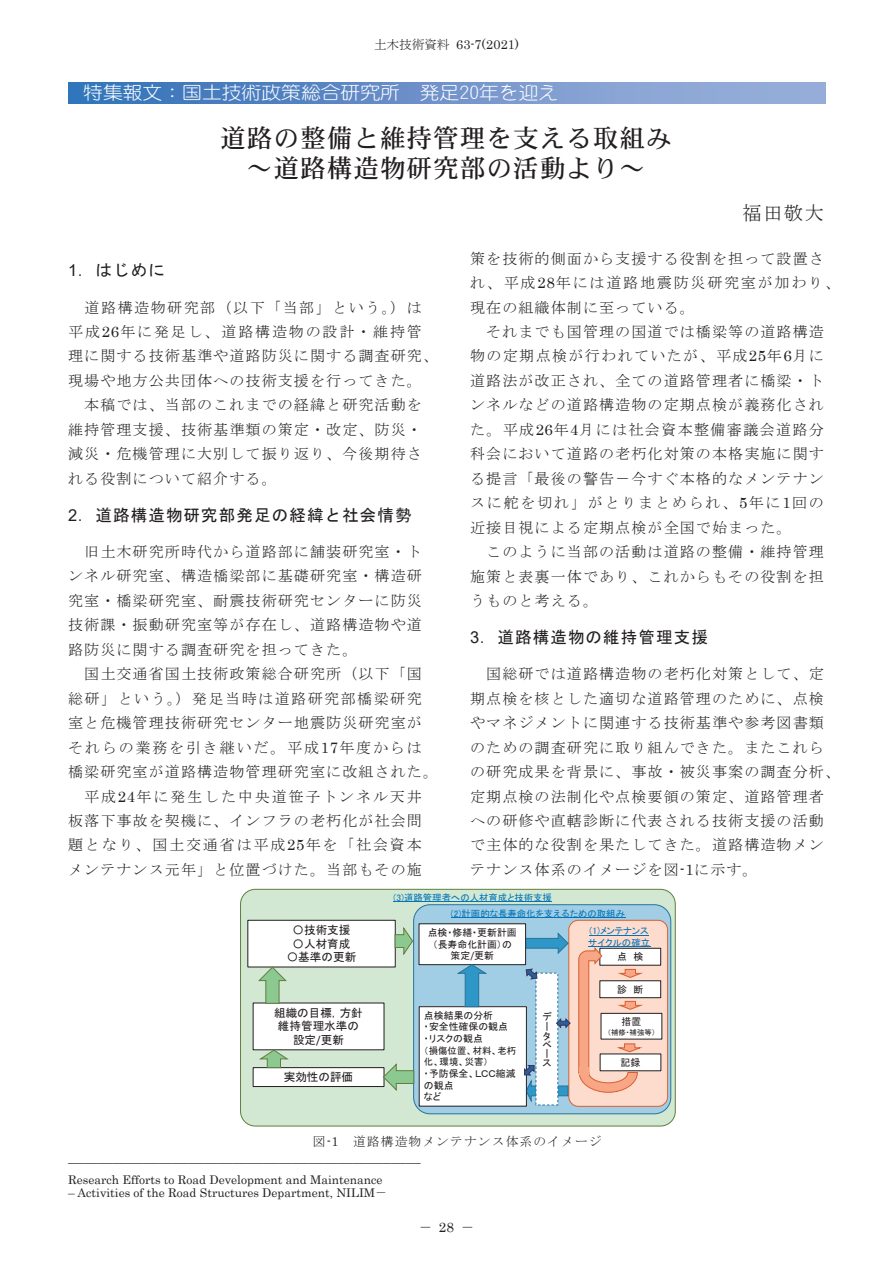
<style>
.page{position:relative;width:893px;height:1263px;background:#fff}
.page>*{position:absolute;margin:0;border:0;box-sizing:border-box;transform-origin:0 0}
.t1{font:25.5px/30px "DFHS Mincho W5 WIN RKSJ H";letter-spacing:.045em;color:#231f20;text-align:center}
.t2{font:19.5px "MS Mincho";color:#231f20}
.t3{font:18px "DF Maru Gothic Lt WIN RKSJ H";color:#fff;scale:1.1 1}
.t4{font:16.5px "MS Gothic";letter-spacing:.07em;color:#231f20}
.t5{font:15px/24.5px "MS Mincho";letter-spacing:.07em;color:#231f20;text-align:justify}
.t6{font:15px "MS Mincho";letter-spacing:.12em;color:#231f20}
.t7{font:15px "MS Mincho";letter-spacing:.095em;color:#231f20}
.t8{font:15px "MS Mincho";letter-spacing:.125em;color:#231f20}
.t9{font:13.5px "MS Mincho";color:#231f20}
.t10{font:12.75px "Century";letter-spacing:.01em;color:#231f20}
.t11{font:12.75px "MS Mincho";letter-spacing:.085em;color:#231f20}
.t12{font:12px "Century";color:#231f20}
.t13{font:11.55px/13.8px "MS P Gothic";letter-spacing:.005em;color:#231f20;text-align:center}
.t14{font:9.9px/11.4px "MS P Gothic";color:#231f20}
.t15{font:9.45px/11.2px "MS P Gothic";letter-spacing:-.005em;color:#0474b8}
.t16{font:9.45px/10.6px "MS P Gothic";letter-spacing:.005em;color:#231f20}
.t17{font:7.35px "MS P Gothic";color:#231f20}
.s1{font-family:"MS Mincho"}
.s2{font-family:"Arial"}
.s3{font-family:"Century"}
.s4{font-family:"Calibri"}
</style>
<div class="page">
<img style="left:68px;top:82px;width:757px;height:21px">
<div style="left:241px;top:889px;width:434px;height:237px;background:#d2e8d2;border-radius:15px"></div>
<div style="left:240px;top:889px;width:436px;height:237px;border:1px solid #617d3f;border-radius:15px"></div>
<div style="left:414px;top:905px;width:257px;height:209px;background:#a2cee5;border-radius:16px"></div>
<div style="left:413px;top:904px;width:258px;height:210px;border:1px solid #277399;border-radius:16px"></div>
<div style="left:569px;top:920px;width:99px;height:186px;background:#fddbcd;border-radius:10px"></div>
<div style="left:568px;top:920px;width:100px;height:187px;border:1px solid #d66030;border-radius:10px"></div>
<hr style="left:589px;top:935px;width:60px;height:1px;background:#0474b8">
<hr style="left:588px;top:946px;width:62px;height:1px;background:#0474b8">
<hr style="left:451px;top:918px;width:174px;height:1px;background:#0474b8">
<hr style="left:394px;top:902px;width:158px;height:1px;background:#0474b8">
<div style="left:600px;top:948px;width:61px;height:17px;background:#fff"></div>
<div style="left:600px;top:948px;width:61px;height:17px;border:1px solid #231f20"></div>
<div style="left:600px;top:981px;width:61px;height:17px;background:#fff"></div>
<div style="left:600px;top:980px;width:61px;height:18px;border:1px solid #231f20"></div>
<div style="left:601px;top:1013px;width:61px;height:26px;background:#fff"></div>
<div style="left:601px;top:1013px;width:61px;height:26px;border:1px solid #231f20"></div>
<svg style="left:526px;top:932px;width:43px;height:23px"></svg>
<div style="left:419px;top:924px;width:107px;height:41px;background:#fff"></div>
<div style="left:419px;top:923px;width:107px;height:42px;border:1px solid #231f20"></div>
<div style="left:536px;top:973px;width:22px;height:132px;background:#fff"></div>
<div style="left:253px;top:1003px;width:131px;height:47px;background:#fff"></div>
<div style="left:419px;top:1007px;width:107px;height:99px;background:#fff"></div>
<div style="left:419px;top:1006px;width:108px;height:100px;border:1px solid #231f20"></div>
<svg style="left:458px;top:964px;width:30px;height:43px"></svg>
<div style="left:253px;top:1067px;width:131px;height:19px;background:#fff"></div>
<div style="left:253px;top:1067px;width:131px;height:20px;border:1px solid #231f20"></div>
<div style="left:248px;top:920px;width:147px;height:47px;background:#fff"></div>
<div style="left:248px;top:920px;width:147px;height:47px;border:1px solid #231f20"></div>
<svg style="left:394px;top:926px;width:19px;height:30px"></svg>
<svg style="left:383px;top:1063px;width:31px;height:28px"></svg>
<svg style="left:258px;top:1049px;width:31px;height:19px"></svg>
<svg style="left:258px;top:966px;width:29px;height:38px"></svg>
<svg style="left:525px;top:968px;width:13px;height:12px"></svg>
<svg style="left:524px;top:1065px;width:45px;height:38px"></svg>
<svg style="left:556px;top:1017px;width:15px;height:12px"></svg>
<div style="left:600px;top:1054px;width:61px;height:17px;background:#fff"></div>
<svg style="left:578px;top:947px;width:66px;height:146px"></svg>
<p class="t10" style="left:374px;top:34px;width:147px"><span class="s1">土木技術資料</span> 63-7(2021)</p>
<p class="t10" style="left:452px;top:35px;width:36px">63<span class="s1">-</span>7<span class="s1">(</span></p>
<p class="t3" style="left:83px;top:84px;width:434px">特集報文：国土技術政策総合研究所 発足20年を迎え</p>
<h1 class="t1" style="left:220px;top:123px;width:453px">道路の整備と維持管理を支える取組み～道路構造物研究部の活動より～</h1>
<h2 class="t2" style="left:742px;top:203px;width:83px">福田敬大</h2>
<p class="t4" style="left:68px;top:262px;width:105px"><span class="s2">1</span>．はじめに<sup>2</sup></p>
<p class="t5" style="left:68px;top:295px;width:371px;text-align:left;text-indent:16px">道路構造物研究部（以下「当部」という。）は平成<span class="s3">26</span>年に発足し、道路構造物の設計・維持管理に関する技術基準や道路防災に関する調査研究、現場や地方公共団体への技術支援を行ってきた。</p>
<p class="t5" style="left:68px;top:393px;width:355px;text-indent:16px">本稿では、当部のこれまでの経緯と研究活動を維持管理支援、技術基準類の策定・改定、防災・減災・危機管理に大別して振り返り、今後期待される役割について紹介する。</p>
<p class="t4" style="left:68px;top:507px;width:345px"><span class="s2">2</span>．道路構造物研究部発足の経緯と社会情勢</p>
<p class="t5" style="left:68px;top:539px;width:355px;text-indent:16px">旧土木研究所時代から道路部に舗装研究室・トンネル研究室、構造橋梁部に基礎研究室・構造研究室・橋梁研究室、耐震技術研究センターに防災技術課・振動研究室等が存在し、道路構造物や道路防災に関する調査研究を担ってきた。</p>
<p class="t5" style="left:84px;top:662px;width:339px">国土交通省国土技術政策総合研究所（以下「国</p>
<p class="t7" style="left:68px;top:691px;width:355px">総研」という。）発足当時は道路研究部橋梁研究</p>
<p class="t5" style="left:68px;top:710px;width:355px">室と危機管理技術研究センター地震防災研究室が</p>
<p class="t6" style="left:68px;top:740px;width:355px">それらの業務を引き継いだ。平成<span class="s3">17</span>年度からは</p>
<p class="t5" style="left:68px;top:759px;width:371px">橋梁研究室が道路構造物管理研究室に改組された。</p>
<p class="t8" style="left:84px;top:789px;width:339px">平成<span class="s3">24</span>年に発生した中央道笹子トンネル天井</p>
<p class="t5" style="left:68px;top:808px;width:355px">板落下事故を契機に、インフラの老朽化が社会問</p>
<p class="t6" style="left:68px;top:837px;width:355px">題となり、国土交通省は平成<span class="s3">25</span>年を「社会資本</p>
<p class="t5" style="left:68px;top:857px;width:355px">メンテナンス元年」と位置づけた。当部もその施</p>
<p class="t5" style="left:470px;top:246px;width:371px;text-align:left">策を技術的側面から支援する役割を担って設置され、平成<span class="s3">28</span>年には道路地震防災研究室が加わり、現在の組織体制に至っている。</p>
<p class="t5" style="left:470px;top:319px;width:355px;text-indent:16px">それまでも国管理の国道では橋梁等の道路構造物の定期点検が行われていたが、平成<span class="s3">25</span>年<span class="s3">6</span>月に道路法が改正され、全ての道路管理者に橋梁・トンネルなどの道路構造物の定期点検が義務化された。平成<span class="s3">26</span>年<span class="s3">4</span>月には社会資本整備審議会道路分科会において道路の老朽化対策の本格実施に関する提言「最後の警告－今すぐ本格的なメンテナンスに舵を切れ」がとりまとめられ、<span class="s3">5</span>年に<span class="s3">1</span>回の近接目視による定期点検が全国で始まった。</p>
<p class="t5" style="left:470px;top:539px;width:355px;text-indent:16px">このように当部の活動は道路の整備・維持管理施策と表裏一体であり、これからもその役割を担うものと考える。</p>
<p class="t4" style="left:470px;top:629px;width:239px"><span class="s2">3</span>．道路構造物の維持管理支援</p>
<p class="t5" style="left:470px;top:662px;width:371px;text-align:left;text-indent:16px">国総研では道路構造物の老朽化対策として、定期点検を核とした適切な道路管理のために、点検やマネジメントに関連する技術基準や参考図書類のための調査研究に取り組んできた。またこれらの研究成果を背景に、事故・被災事案の調査分析、定期点検の法制化や点検要領の策定、道路管理者への研修や直轄診断に代表される技術支援の活動で主体的な役割を果たしてきた。道路構造物メンテナンス体系のイメージを図<span class="s3">-1</span>に示す。</p>
<p class="t15" style="left:394px;top:892px;width:160px">(3)道路管理者への人材育成と技術支援</p>
<p class="t15" style="left:451px;top:908px;width:176px">(2)計画的な長寿命化を支えるための取組み</p>
<p class="t13" style="left:287px;top:923px;width:71px">〇技術支援〇人材育成〇基準の更新</p>
<p class="t14" style="left:428px;top:927px;width:91px;text-align:center">点検・修繕・更新計画（長寿命化計画）の策定<span class="s4">/</span>更新</p>
<p class="t13" style="left:274px;top:1005px;width:90px">組織の目標，方針</p>
<p class="t14" style="left:542px;top:1012px;width:11px;line-height:9.8px">データベ</p>
<p class="t14" style="left:542px;top:1048px;width:10px;line-height:9.8px">ース</p>
<p class="t13" style="left:278px;top:1019px;width:82px">維持管理水準の設定<span class="s4">/</span>更新</p>
<p class="t14" style="left:424px;top:1009px;width:86px;line-height:11.9px">点検結果の分析<br>・安全性確保の観点・リスクの観点</p>
<p class="t16" style="left:424px;top:1045px;width:94px">（損傷位置、材料、老朽化、環境、災害）</p>
<p class="t14" style="left:424px;top:1068px;width:93px">・予防保全、ＬＣＣ縮減の観点<br>など</p>
<p class="t13" style="left:284px;top:1070px;width:71px">実効性の評価</p>
<p class="t15" style="left:588px;top:925px;width:64px">(1)メンテナンスサイクルの確立</p>
<p class="t14" style="left:617px;top:951px;width:28px">点 検</p>
<p class="t14" style="left:617px;top:983px;width:28px">診 断</p>
<p class="t14" style="left:621px;top:1016px;width:21px">措置</p>
<p class="t17" style="left:607px;top:1028px;width:50px">（補修・補強等）</p>
<p class="t14" style="left:621px;top:1056px;width:21px">記録</p>
<p class="t11" style="left:313px;top:1135px;width:290px">図<span class="s3">-1</span> 道路構造物メンテナンス体系のイメージ</p>
<p class="t5" style="left:68px;top:1151px;width:354px">────────────────────────</p>
<p class="t12" style="left:68px;top:1169px;width:316px">Research Efforts to Road Development and Maintenance</p>
<p class="t12" style="left:68px;top:1183px;width:321px">– Activities of the Road Structures Department, NILIM<span class="s1">－</span></p>
<p class="t9" style="left:419px;top:1220px;width:57px">－ <span class="s3">28</span> －</p>
</div>
